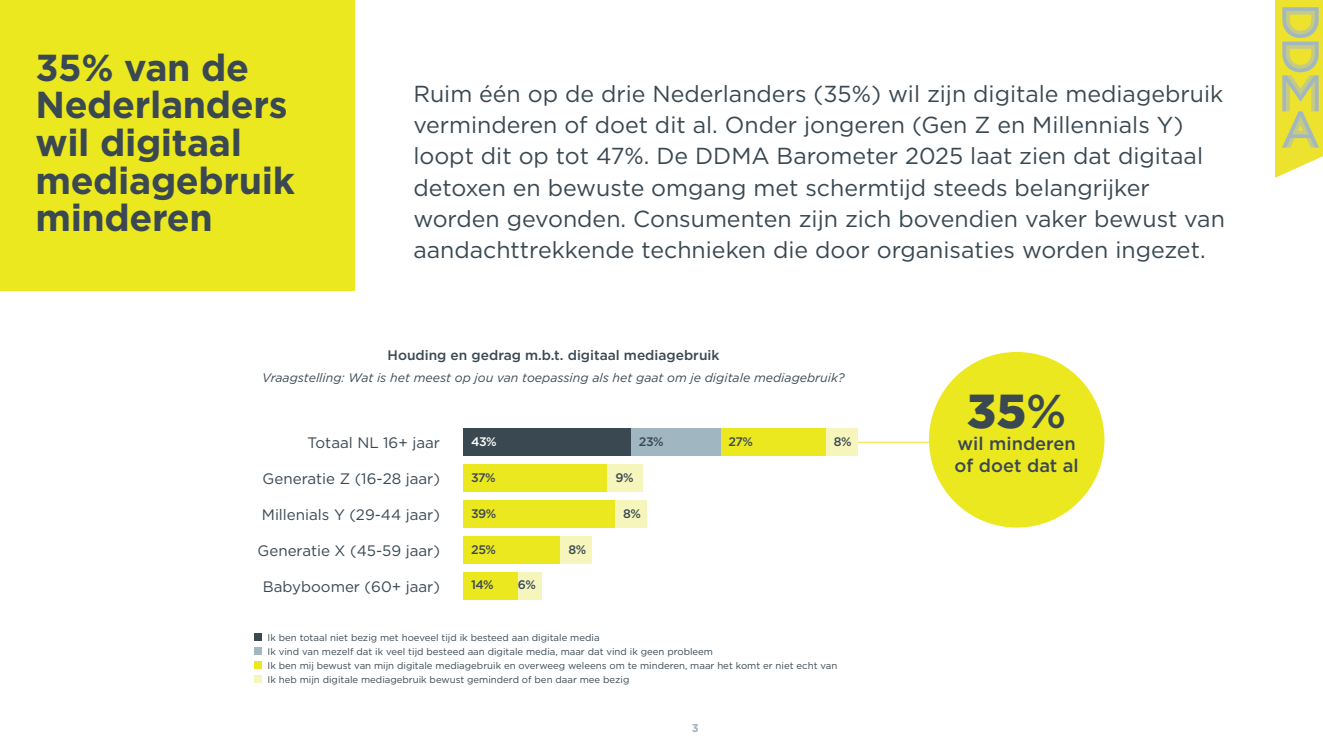
<style>
.page{position:relative;width:1323px;height:745px;background:#fff}
.page>*{position:absolute;margin:0;border:0;box-sizing:border-box;transform-origin:0 0}
.t1{font:900 47.38px "Gotham";color:#3a4852}
.t2{font:700 37.5px/37.5px "Gotham";letter-spacing:-.01em;color:#3a4852}
.t3{font:23.12px/31.2px "Gotham";color:#3a4852}
.t4{font:500 18.25px/21.9px "Gotham";color:#3a4852}
.t5{font:15.12px "Gotham";color:#3a4852}
.t6{font:500 13.75px "Gotham";color:#3a4852}
.t7{font:italic 12.38px "Gotham";color:#3a4852}
.t8{font:500 12.38px "Gotham";letter-spacing:-.045em;color:#3a4852}
.t9{font:500 12.38px "Gotham";color:#fff}
.t10{font:700 11.25px "Gotham";color:#a0b6c0}
.t11{font:9.62px/13.8px "Gotham";color:#3a4852}
.s1{font-weight:500}
</style>
<div class="page">
<img style="left:1276px;top:1px;width:47px;height:176px">
<hr style="left:845px;top:441px;width:116px;height:1px;background:#ece820">
<div style="left:0;top:0;width:355px;height:291px;background:#ece820"></div>
<div style="left:929px;top:352px;width:175px;height:175px;background:#ece820;border-radius:50%"></div>
<div style="left:463px;top:571px;width:55px;height:28px;background:#ece820"></div>
<div style="left:254px;top:633px;width:8px;height:8px;background:#3a4852"></div>
<div style="left:254px;top:647px;width:8px;height:7px;background:#a0b6c0"></div>
<div style="left:254px;top:660px;width:8px;height:8px;background:#ece820"></div>
<div style="left:254px;top:674px;width:8px;height:8px;background:#f6f6bc"></div>
<div style="left:721px;top:428px;width:105px;height:27px;background:#ece820"></div>
<div style="left:463px;top:464px;width:145px;height:27px;background:#ece820"></div>
<div style="left:463px;top:499px;width:152px;height:28px;background:#ece820"></div>
<div style="left:615px;top:499px;width:31px;height:28px;background:#f6f6bc"></div>
<div style="left:463px;top:535px;width:98px;height:28px;background:#ece820"></div>
<div style="left:826px;top:428px;width:31px;height:27px;background:#f6f6bc"></div>
<div style="left:518px;top:571px;width:23px;height:28px;background:#f6f6bc"></div>
<div style="left:631px;top:428px;width:90px;height:27px;background:#a0b6c0"></div>
<div style="left:463px;top:428px;width:168px;height:27px;background:#3a4852"></div>
<div style="left:561px;top:535px;width:31px;height:28px;background:#f6f6bc"></div>
<div style="left:608px;top:464px;width:35px;height:27px;background:#f6f6bc"></div>
<h2 class="t2" style="left:35px;top:49px;width:261px">35% van de<br>Nederlanders wil digitaal mediagebruik minderen</h2>
<p class="t3" style="left:413px;top:77px;width:813px">Ruim één op de drie Nederlanders (35%) wil zijn digitale mediagebruik verminderen of doet dit al. Onder jongeren (Gen Z en Millennials Y) loopt dit op tot 47%. De DDMA Barometer 2025 laat zien dat digitaal detoxen en bewuste omgang met schermtijd steeds belangrijker worden gevonden. Consumenten zijn zich bovendien vaker bewust van aandachttrekkende technieken die door organisaties worden ingezet.</p>
<p class="t6" style="left:387px;top:346px;width:333px">Houding en gedrag m.b.t. digitaal mediagebruik</p>
<p class="t7" style="left:262px;top:369px;width:584px">Vraagstelling: Wat is het meest op jou van toepassing als het gaat om je digitale mediagebruik?</p>
<p class="t5" style="left:308px;top:433px;width:134px">Totaal NL 16+ jaar</p>
<p class="t5" style="left:263px;top:468px;width:179px">Generatie Z (16-28 jaar)</p>
<p class="t5" style="left:262px;top:504px;width:180px">Millenials Y (29-44 jaar)</p>
<p class="t5" style="left:257px;top:540px;width:184px">Generatie X (45-59 jaar)</p>
<p class="t5" style="left:263px;top:576px;width:179px">Babyboomer (60+ jaar)</p>
<p class="t8" style="left:471px;top:576px;width:24px">14%</p>
<p class="t9" style="left:471px;top:433px;width:27px">43%</p>
<p class="t8" style="left:639px;top:433px;width:26px">23%</p>
<p class="t8" style="left:615px;top:469px;width:20px">9%</p>
<p class="t8" style="left:471px;top:469px;width:26px">37%</p>
<p class="t8" style="left:471px;top:505px;width:27px">39%</p>
<p class="t8" style="left:623px;top:505px;width:19px">8%</p>
<p class="t8" style="left:471px;top:540px;width:26px">25%</p>
<p class="t8" style="left:569px;top:540px;width:19px">8%</p>
<p class="t8" style="left:518px;top:576px;width:19px">6%</p>
<p class="t8" style="left:728px;top:433px;width:26px">27%</p>
<p class="t8" style="left:834px;top:433px;width:19px">8%</p>
<p class="t11" style="left:268px;top:630px;width:571px">Ik ben totaal niet bezig met hoeveel tijd ik besteed aan digitale media<br>Ik vind van mezelf dat ik veel tijd besteed aan digitale media, maar dat vind ik geen probleem<br>Ik ben mij bewust van mijn digitale mediagebruik en overweeg weleens om te minderen, maar het komt er niet echt van Ik heb mijn digitale mediagebruik bewust geminderd of ben daar mee bezig</p>
<p class="t10" style="left:692px;top:720px;width:8px">3</p>
<h1 class="t1" style="left:967px;top:384px;width:101px">35<span class="s1">%</span></h1>
<p class="t4" style="left:954px;top:432px;width:126px">wil minderen of doet dat al</p>
</div>
